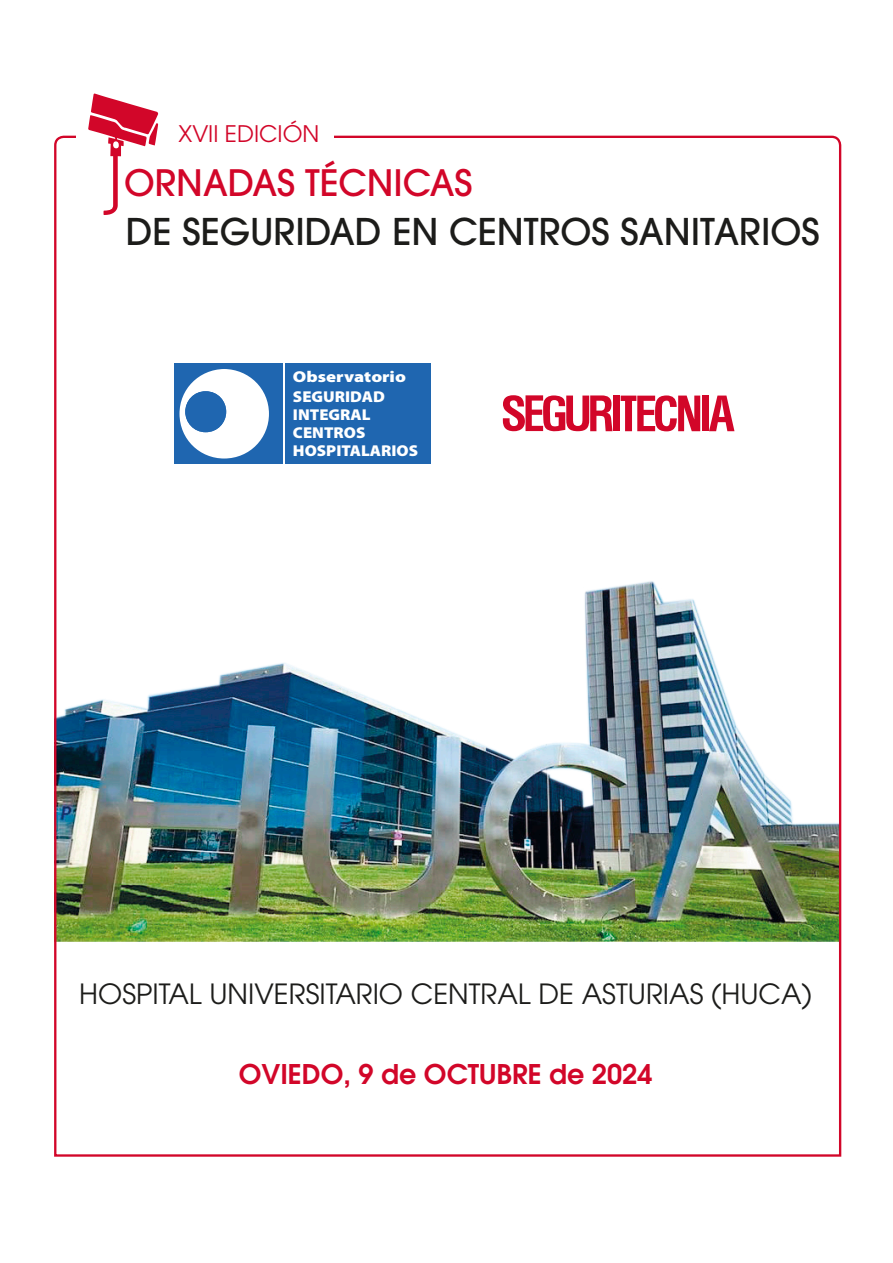
<style>
.page{position:relative;width:893px;height:1263px;background:#fff}
.page>*{position:absolute;margin:0;border:0;box-sizing:border-box;transform-origin:0 0}
.t1{font:500 36.6px "ITC Avant Garde Std";color:#1c1c1a}
.t2{font:500 36.15px "ITC Avant Garde Std";color:#d20629}
.t3{font:27.75px "ITC Avant Garde Std";color:#1c1c1a}
.t4{font:600 27px "ITC Avant Garde Std";color:#d20629}
.t5{font:22.8px "ITC Avant Garde Std";color:#d20629}
.t6{font:900 15.75px/18px "Myriad Pro";color:#fff;scale:1.06 1}
.t7{font:900 15.75px/19.5px "Myriad Pro";color:#fff;scale:1.18 1}
</style>
<div class="page">
<img style="left:54px;top:135px;width:788px;height:1022px">
<svg style="left:709px;top:396px;width:25px;height:35px"></svg>
<div style="left:613px;top:396px;width:7px;height:35px;background:#d20629"></div>
<div style="left:702px;top:395px;width:6px;height:36px;background:#d20629"></div>
<svg style="left:503px;top:395px;width:109px;height:37px"></svg>
<svg style="left:621px;top:395px;width:79px;height:36px"></svg>
<div style="left:174px;top:363px;width:108px;height:101px;background:#1f66b0"></div>
<div style="left:285px;top:363px;width:145px;height:101px;background:#1f66b0"></div>
<svg style="left:179px;top:369px;width:90px;height:90px"></svg>
<div style="left:185px;top:391px;width:41px;height:41px;background:#1f66b0;border-radius:50%"></div>
<div style="left:77px;top:107px;width:257px;height:61px;background:#fff"></div>
<svg style="left:88px;top:93px;width:70px;height:122px"></svg>
<p class="t5" style="left:178px;top:120px;width:142px">XVII EDICIÓN</p>
<p class="t2" style="left:124px;top:160px;width:350px">ORNADAS TÉCNICAS</p>
<p class="t1" style="left:126px;top:208px;width:695px">DE SEGURIDAD EN CENTROS SANITARIOS</p>
<p class="t7" style="left:293px;top:367px;width:97px">Observatorio<br>SEGURIDAD</p>
<p class="t6" style="left:293px;top:405px;width:120px">INTEGRAL<br>CENTROS<br>HOSPITALARIOS</p>
<p class="t3" style="left:79px;top:977px;width:734px">HOSPITAL UNIVERSITARIO CENTRAL DE ASTURIAS (HUCA)</p>
<p class="t4" style="left:239px;top:1056px;width:415px">OVIEDO, 9 de OCTUBRE de 2024</p>
</div>
